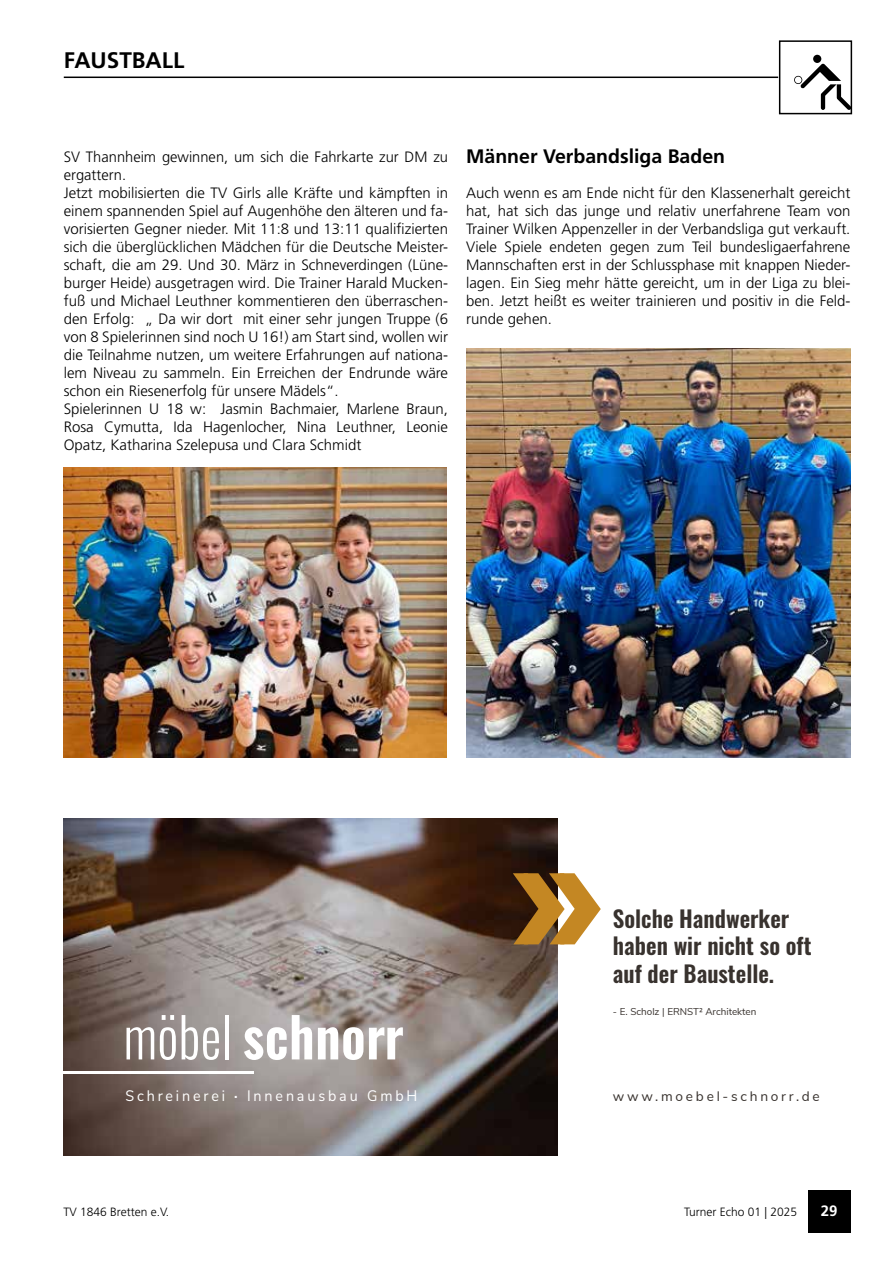
<style>
.page{position:relative;width:893px;height:1263px;background:#fff}
.page>*{position:absolute;margin:0;border:0;box-sizing:border-box;transform-origin:0 0}
.t1{font:600 22.8px/27.5px "Oswald";color:#38322e}
.t2{font:700 22.5px "Frutiger LT Std";color:#000}
.t3{font:700 19.5px "Frutiger LT Std";color:#000}
.t4{font:15.15px "Nunito Sans";letter-spacing:.2em;color:#fff;scale:.94 1}
.t5{font:300 15px/18px "Frutiger LT Std";color:#000}
.t6{font:700 15px "Frutiger LT Std";color:#fff}
.t7{font:13.65px "Nunito Sans";letter-spacing:.2em;color:#38322e}
.t8{font:300 12px "Frutiger LT Std";color:#000}
.t9{font:9.9px "Nunito Sans";color:#38322e}
.s1{font-weight:700}
</style>
<div class="page">
<div style="left:808px;top:1191px;width:42px;height:42px;background:#000"></div>
<div style="left:813px;top:55px;width:8px;height:8px;background:#000;border-radius:50%"></div>
<svg style="left:794px;top:64px;width:55px;height:46px"></svg>
<div style="left:779px;top:40px;width:73px;height:74px;border:2px solid #000"></div>
<hr style="left:64px;top:77px;width:714px;height:1px;background:#000">
<img style="left:64px;top:468px;width:382px;height:289px">
<img style="left:466px;top:349px;width:384px;height:409px">
<img style="left:64px;top:818px;width:494px;height:337px">
<svg style="left:127px;top:1027px;width:27px;height:32px"></svg>
<svg style="left:160px;top:1015px;width:16px;height:45px"></svg>
<svg style="left:182px;top:1015px;width:37px;height:45px"></svg>
<hr style="left:225px;top:1015px;width:4px;height:44px;background:#fff">
<svg style="left:244px;top:1015px;width:68px;height:45px"></svg>
<svg style="left:318px;top:1027px;width:45px;height:33px"></svg>
<svg style="left:369px;top:1027px;width:34px;height:32px"></svg>
<hr style="left:64px;top:1072px;width:190px;height:2px;background:#fff">
<svg style="left:513px;top:873px;width:88px;height:71px"></svg>
<h2 class="t2" style="left:64px;top:47px;width:122px">FAUSTBALL</h2>
<p class="t5" style="left:64px;top:148px;width:386px">SV Thannheim gewinnen, um sich die Fahrkarte zur DM zu ergattern.<br>Jetzt mobilisierten die TV Girls alle Kräfte und kämpften in einem spannenden Spiel auf Augenhöhe den älteren und fa&shy;vorisierten Gegner nieder. Mit 11:8 und 13:11 qualifizierten sich die überglücklichen Mädchen für die Deutsche Meister&shy;schaft, die am 29. Und 30. März in Schneverdingen (Lüne&shy;burger Heide) ausgetragen wird. Die Trainer Harald Mucken&shy;fuß und Michael Leuthner kommentieren den überraschen&shy;den Erfolg: „ Da wir dort mit einer sehr jungen Truppe (6 von 8 Spielerinnen sind noch U 16!) am Start sind, wollen wir die Teilnahme nutzen, um weitere Erfahrungen auf nationa&shy;lem Niveau zu sammeln. Ein Erreichen der Endrunde wäre schon ein Riesenerfolg für unsere Mädels“.<br>Spielerinnen U 18 w: Jasmin Bachmaier, Marlene Braun, Rosa Cymutta, Ida Hagenlocher, Nina Leuthner, Leonie Opatz, Katharina Szelepusa und Clara Schmidt</p>
<h3 class="t3" style="left:466px;top:145px;width:260px">Männer Verbandsliga Baden</h3>
<p class="t5" style="left:466px;top:184px;width:386px;text-align:justify">Auch wenn es am Ende nicht für den Klassenerhalt gereicht hat, hat sich das junge und relativ unerfahrene Team von Trainer Wilken Appenzeller in der Verbandsliga gut verkauft.<br>Viele Spiele endeten gegen zum Teil bundesligaerfahrene Mannschaften erst in der Schlussphase mit knappen Nieder&shy;lagen. Ein Sieg mehr hätte gereicht, um in der Liga zu blei&shy;ben. Jetzt heißt es weiter trainieren und positiv in die Feld&shy;runde gehen.</p>
<h1 class="t1" style="left:613px;top:906px;width:200px">Solche Handwerker haben wir nicht so oft auf der Baustelle.</h1>
<p class="t9" style="left:613px;top:1004px;width:145px">- E. Scholz | ERNST² Architekten</p>
<p class="t4" style="left:125px;top:1084px;width:312px">Schreinerei <span class="s1">·</span> Innenausbau GmbH</p>
<p class="t7" style="left:613px;top:1086px;width:208px">www.moebel-schnorr.de</p>
<p class="t8" style="left:64px;top:1205px;width:107px">TV 1846 Bretten e.V.</p>
<p class="t8" style="left:684px;top:1205px;width:115px">Turner Echo 01 | 2025</p>
<p class="t6" style="left:821px;top:1202px;width:18px">29</p>
</div>
